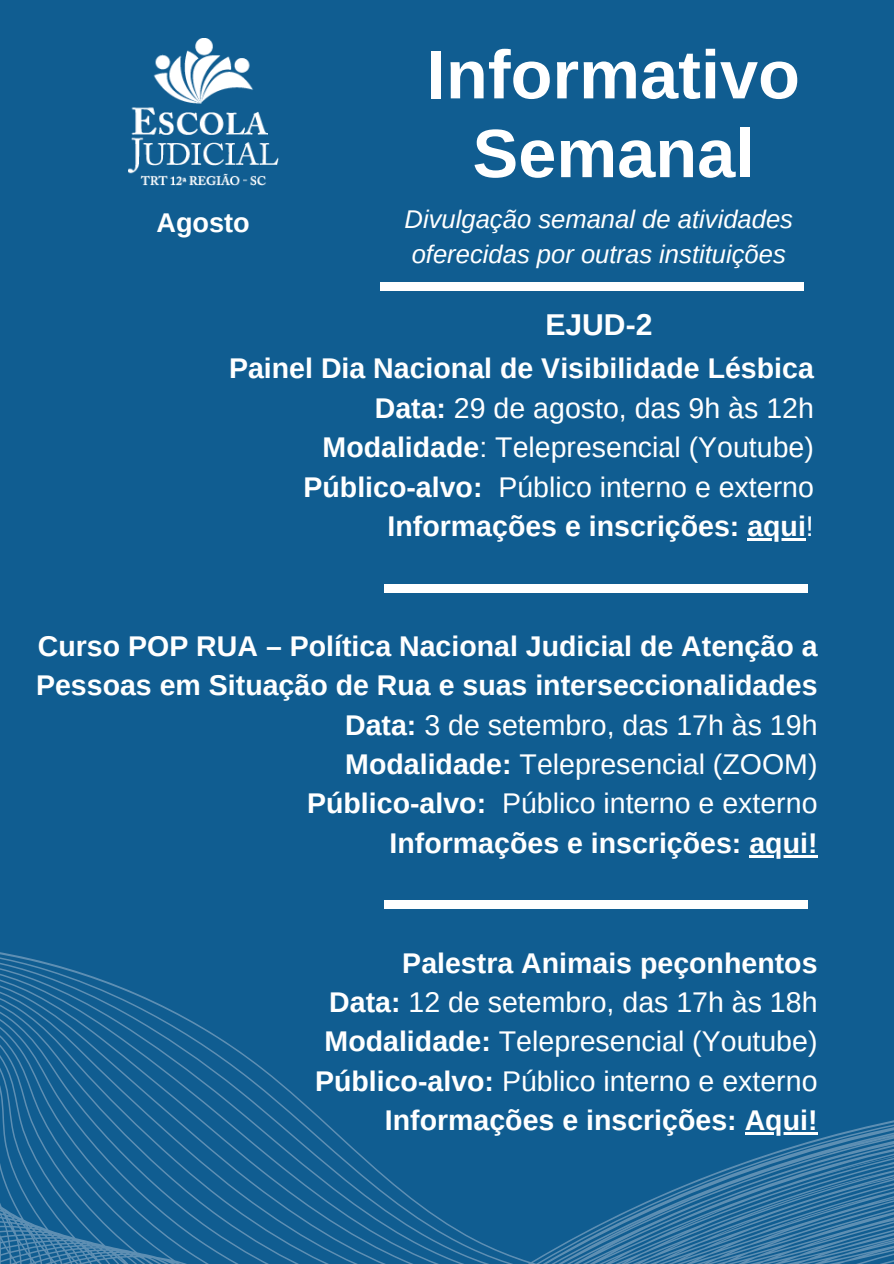
<style>
.page{position:relative;width:894px;height:1264px;background:#fff}
.page>*{position:absolute;margin:0;border:0;box-sizing:border-box;transform-origin:0 0}
.t1{font:700 68.4px/78.8px "Arimo";color:#fff;text-align:center}
.t2{font:700 30.15px "Arimo";color:#fff}
.t3{font:700 28.5px/39.3px "Arimo";color:#fff;text-align:right}
.t4{font:700 27.15px "Arimo";color:#fff}
.t5{font:italic 25.65px/34.8px "Arimo";color:#fff}
.s1{font-weight:400}
</style>
<div class="page">
<div style="left:0;top:0;width:893px;height:1263px;background:#105d91"></div>
<div style="left:380px;top:282px;width:423px;height:9px;background:#fff"></div>
<img style="left:128px;top:39px;width:150px;height:147px">
<hr style="left:747px;top:538px;width:58px;height:2px;background:#fff">
<svg style="left:0;top:855px;width:893px;height:408px"></svg>
<div style="left:384px;top:584px;width:423px;height:8px;background:#fff"></div>
<hr style="left:749px;top:855px;width:68px;height:2px;background:#fff">
<div style="left:384px;top:900px;width:423px;height:9px;background:#fff"></div>
<hr style="left:744px;top:1132px;width:73px;height:2px;background:#fff">
<h2 class="t4" style="left:156px;top:208px;width:95px">Agosto</h2>
<p class="t1" style="left:427px;top:35px;width:374px">Informativo<br>Semanal</p>
<p class="t5" style="left:404px;top:201px;width:390px">Divulgação semanal de atividades oferecidas por outras instituições</p>
<h4 class="t2" style="left:545px;top:307px;width:108px">EJUD-2</h4>
<h3 class="t3" style="left:229px;top:349px;width:586px">Painel Dia Nacional de Visibilidade Lésbica Data: <span class="s1">29 de agosto, das 9h às 12h </span>Modalidade<span class="s1">: Telepresencial (Youtube)<br></span>Público-alvo: <span class="s1">Público interno e externo </span>Informações e inscrições: aqui<span class="s1">!</span></h3>
<p class="t3" style="left:36px;top:626px;width:782px">Curso POP RUA – Política Nacional Judicial de Atenção a Pessoas em Situação de Rua e suas interseccionalidades Data: <span class="s1">3 de setembro, das 17h às 19h<br></span>Modalidade: <span class="s1">Telepresencial (ZOOM)<br></span>Público-alvo: <span class="s1">Público interno e externo<br></span>Informações e inscrições: aqui!</p>
<p class="t3" style="left:315px;top:943px;width:504px">Palestra Animais peçonhentos<br>Data: <span class="s1">12 de setembro, das 17h às 18h </span>Modalidade: <span class="s1">Telepresencial (Youtube)<br></span>Público-alvo: <span class="s1">Público interno e externo </span>Informações e inscrições: Aqui!</p>
</div>
